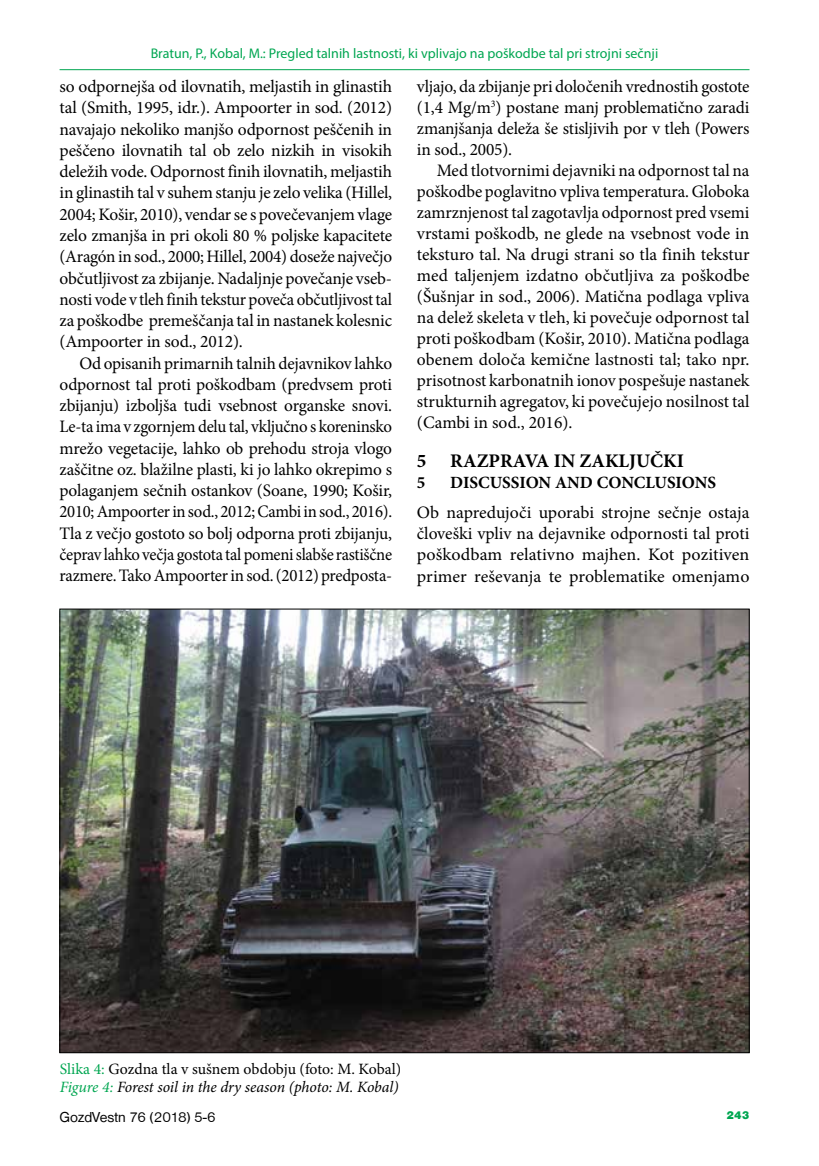
<style>
.page{position:relative;width:819px;height:1166px;background:#fff}
.page>*{position:absolute;margin:0;border:0;box-sizing:border-box;transform-origin:0 0}
.t1{font:700 19.25px "Minion Pro";color:#000}
.t2{font:17.5px/21.3px "Minion Pro";letter-spacing:-.01em;color:#000;text-align:justify}
.t3{font:700 17.15px "Minion Pro";color:#000}
.t4{font:italic 15.75px/17.5px "Minion Pro";letter-spacing:-.01em;color:#000}
.t5{font:14.88px "Nimbus San DEE";color:#000}
.t6{font:14px "Myriad Pro";color:#00a651}
.t7{font:11.38px "Nimbus San DEE Blac";color:#00a651}
.s1{font-style:normal;color:#00a651}
.s2{font-style:normal}
.s3{color:#00a651}
</style>
<div class="page">
<hr style="left:60px;top:69px;width:689px;height:1px;background:#00a651">
<img style="left:62px;top:611px;width:685px;height:440px">
<p class="t6" style="left:151px;top:45px;width:509px">Bratun, P., Kobal, M.: Pregled talnih lastnosti, ki vplivajo na poškodbe tal pri strojni sečnji</p>
<p class="t2" style="left:60px;top:76px;width:334px">so odpornejša od ilovnatih, meljastih in glinastih tal (Smith, 1995, idr.). Ampoorter in sod. (2012) navajajo nekoliko manjšo odpornost peščenih in peščeno ilovnatih tal ob zelo nizkih in visokih deležih vode. Odpornost finih ilovnatih, meljastih in glinastih tal v suhem stanju je zelo velika (Hillel, 2004; Košir, 2010), vendar se s povečevanjem vlage zelo zmanjša in pri okoli 80 % poljske kapacitete (Aragón in sod., 2000; Hillel, 2004) doseže največjo občutljivost za zbijanje. Nadaljnje povečanje vseb&shy;nosti vode v tleh finih tekstur poveča občutljivost tal za poškodbe premeščanja tal in nastanek kolesnic (Ampoorter in sod., 2012).</p>
<p class="t2" style="left:60px;top:352px;width:334px;text-indent:20px">Od opisanih primarnih talnih dejavnikov lahko odpornost tal proti poškodbam (predvsem proti zbijanju) izboljša tudi vsebnost organske snovi.<br>Le-ta ima v zgornjem delu tal, vključno s koreninsko mrežo vegetacije, lahko ob prehodu stroja vlogo zaščitne oz. blažilne plasti, ki jo lahko okrepimo s polaganjem sečnih ostankov (Soane, 1990; Košir, 2010; Ampoorter in sod., 2012; Cambi in sod., 2016).<br>Tla z večjo gostoto so bolj odporna proti zbijanju, čeprav lahko večja gostota tal pomeni slabše rastiščne razmere. Tako Ampoorter in sod. (2012) predposta-</p>
<p class="t2" style="left:417px;top:76px;width:334px">vljajo, da zbijanje pri določenih vrednostih gostote (1,4 Mg/m<sup>3</sup>) postane manj problematično zaradi zmanjšanja deleža še stisljivih por v tleh (Powers in sod., 2005).</p>
<p class="t2" style="left:417px;top:160px;width:334px;text-indent:20px">Med tlotvornimi dejavniki na odpornost tal na poškodbe poglavitno vpliva temperatura. Globoka zamrznjenost tal zagotavlja odpornost pred vsemi vrstami poškodb, ne glede na vsebnost vode in teksturo tal. Na drugi strani so tla finih tekstur med taljenjem izdatno občutljiva za poškodbe (Šušnjar in sod., 2006). Matična podlaga vpliva na delež skeleta v tleh, ki povečuje odpornost tal proti poškodbam (Košir, 2010). Matična podlaga obenem določa kemične lastnosti tal; tako npr. prisotnost karbonatnih ionov pospešuje nastanek strukturnih agregatov, ki povečujejo nosilnost tal (Cambi in sod., 2016).</p>
<p class="t1" style="left:417px;top:447px;width:269px">5 RAZPRAVA IN ZAKLJUČKI</p>
<p class="t3" style="left:417px;top:470px;width:193px">5 DISCUSSION AND CONC</p>
<p class="t3" style="left:645px;top:470px;width:49px">LUSIONS</p>
<p class="t2" style="left:417px;top:502px;width:334px">Ob napredujoči uporabi strojne sečnje ostaja človeški vpliv na dejavnike odpornosti tal proti poškodbam relativno majhen. Kot pozitiven primer reševanja te problematike omenjamo</p>
<p class="t4" style="left:60px;top:1060px;width:343px"><span class="s1">Slika 4:</span> <span class="s2">Gozdna tla v sušnem obdobju (foto: M. Kobal)<br></span><span class="s3">Figure 4:</span> Forest soil in the dry season (photo: M. Kobal)</p>
<p class="t5" style="left:60px;top:1109px;width:158px">GozdVestn 76 (2018) 5-6</p>
<p class="t7" style="left:726px;top:1109px;width:24px">243</p>
</div>
